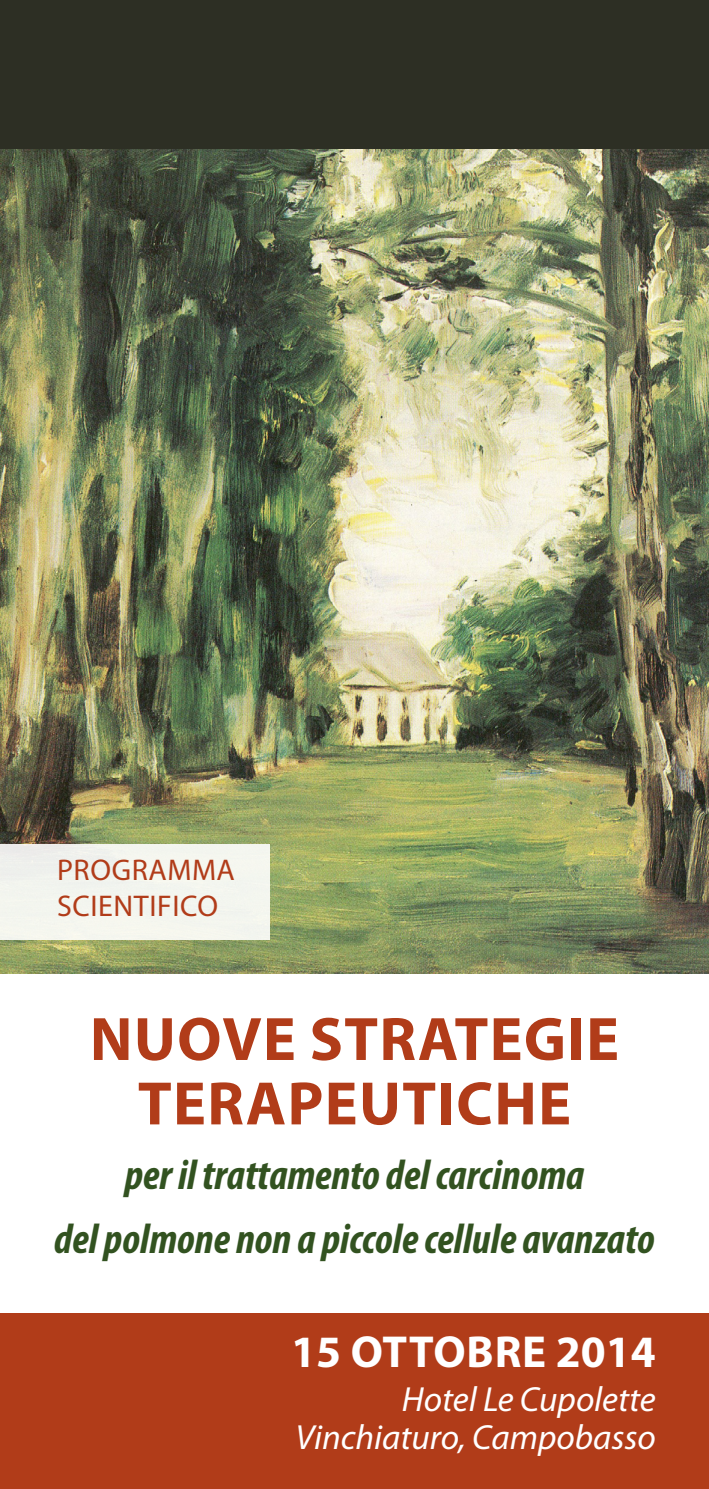
<style>
.page{position:relative;width:709px;height:1489px;background:#fff}
.page>*{position:absolute;margin:0;border:0;box-sizing:border-box;transform-origin:0 0}
.t1{font:700 61.75px "Myriad Pro";letter-spacing:.02em;color:#b13c19}
.t2{font:700 45px "Myriad Pro";color:#fff}
.t3{font:italic 700 condensed 42.5px "Myriad Pro";color:#325220}
.t4{font:italic 35px "Myriad Pro";color:#fff}
.t5{font:30px "Myriad Pro";letter-spacing:.02em;color:#b13c19}
</style>
<div class="page">
<img style="left:0;top:149px;width:709px;height:824px">
<div style="left:0;top:1313px;width:709px;height:175px;background:#b13c19"></div>
<div style="left:0;top:843px;width:270px;height:96px;background:#f3f5ef"></div>
<div style="left:0;top:0;width:709px;height:149px;background:#2d2f24"></div>
<p class="t5" style="left:57px;top:851px;width:179px">PROGRAMMA</p>
<p class="t5" style="left:57px;top:887px;width:163px">SCIENTIFICO</p>
<p class="t1" style="left:90px;top:998px;width:531px">NUOVE STRATEGIE</p>
<p class="t1" style="left:138px;top:1063px;width:435px">TERAPEUTICHE</p>
<p class="t3" style="left:125px;top:1148px;width:461px">per il trattamento del carcinoma</p>
<p class="t3" style="left:54px;top:1212px;width:602px">del polmone non a piccole cellule avanzato</p>
<p class="t2" style="left:291px;top:1322px;width:366px">15 OTTOBRE 2014</p>
<p class="t4" style="left:402px;top:1377px;width:255px">Hotel Le Cupolette</p>
<p class="t4" style="left:295px;top:1414px;width:362px">Vinchiaturo, Campobasso</p>
</div>
